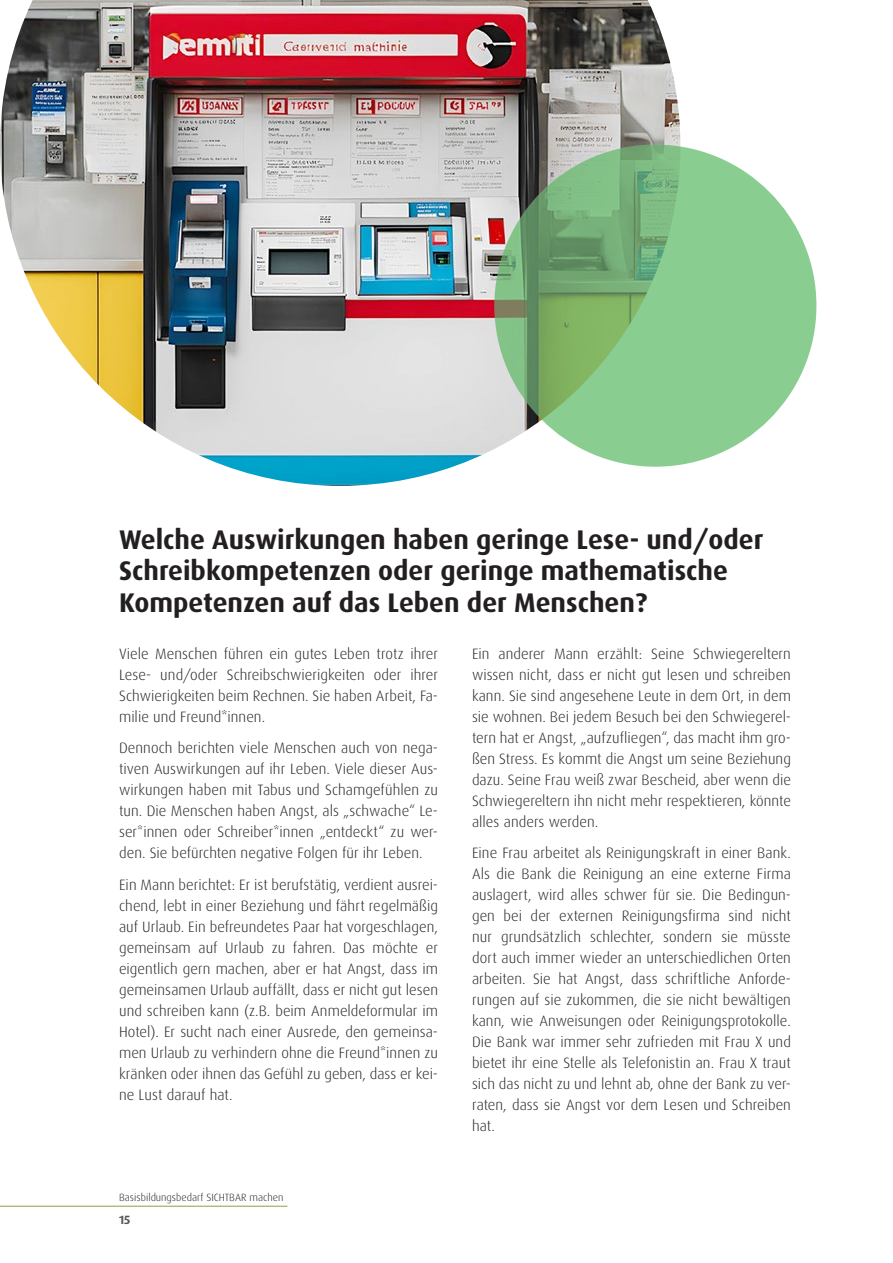
<style>
.page{position:relative;width:893px;height:1263px;background:#fff}
.page>*{position:absolute;margin:0;border:0;box-sizing:border-box;transform-origin:0 0}
.T_Überschrift{font:700 27px/31.5px "Dax";color:#231f20}
.F_01{font:300 15px/21px "Dax";color:#231f20;text-align:justify}
.t1{font:700 12px "Dax Pro";color:#57585a}
.t2{font:300 10.5px "Dax Pro";color:#231f20}
</style>
<div class="page">
<img style="left:0;top:0;width:680px;height:486px">
<svg style="left:494px;top:145px;width:322px;height:322px;background:#82bf83"></svg>
<hr style="left:0;top:1206px;width:287px;height:1px;background:#a2a74f">
<p class="T_Überschrift" style="left:119px;top:523px;width:646px">Welche Auswirkungen haben geringe Lese- und/oder<br>Schreibkompetenzen oder geringe mathematische<br>Kompetenzen auf das Leben der Menschen?</p>
<p class="F_01" style="left:119px;top:643px;width:320px">Viele Menschen führen ein gutes Leben trotz ihrer Lese- und/oder Schreibschwierigkeiten oder ihrer Schwierigkeiten beim Rechnen. Sie haben Arbeit, Fa&shy;milie und Freund*innen.</p>
<p class="F_01" style="left:119px;top:738px;width:320px">Dennoch berichten viele Menschen auch von nega&shy;tiven Auswirkungen auf ihr Leben. Viele dieser Aus&shy;wirkungen haben mit Tabus und Schamgefühlen zu tun. Die Menschen haben Angst, als „schwache“ Le&shy;ser*innen oder Schreiber*innen „entdeckt“ zu wer&shy;den. Sie befürchten negative Folgen für ihr Leben.</p>
<p class="F_01" style="left:119px;top:874px;width:320px">Ein Mann berichtet: Er ist berufstätig, verdient ausrei&shy;chend, lebt in einer Beziehung und fährt regelmäßig auf Urlaub. Ein befreundetes Paar hat vorgeschlagen, gemeinsam auf Urlaub zu fahren. Das möchte er eigentlich gern machen, aber er hat Angst, dass im gemeinsamen Urlaub auffällt, dass er nicht gut lesen und schreiben kann (z.B. beim Anmeldeformular im Hotel). Er sucht nach einer Ausrede, den gemeinsa&shy;men Urlaub zu verhindern ohne die Freund*innen zu kränken oder ihnen das Gefühl zu geben, dass er kei&shy;ne Lust darauf hat.</p>
<p class="t2" style="left:119px;top:1191px;width:166px">Basisbildungsbedarf SICHTBAR machen</p>
<p class="t1" style="left:119px;top:1212px;width:13px">15</p>
<p class="F_01" style="left:472px;top:643px;width:320px">Ein anderer Mann erzählt: Seine Schwiegereltern wissen nicht, dass er nicht gut lesen und schreiben kann. Sie sind angesehene Leute in dem Ort, in dem sie wohnen. Bei jedem Besuch bei den Schwiegerel&shy;tern hat er Angst, „aufzufliegen“, das macht ihm gro&shy;ßen Stress. Es kommt die Angst um seine Beziehung dazu. Seine Frau weiß zwar Bescheid, aber wenn die Schwiegereltern ihn nicht mehr respektieren, könnte alles anders werden.</p>
<p class="F_01" style="left:472px;top:843px;width:320px">Eine Frau arbeitet als Reinigungskraft in einer Bank.<br>Als die Bank die Reinigung an eine externe Firma auslagert, wird alles schwer für sie. Die Bedingun&shy;gen bei der externen Reinigungsfirma sind nicht nur grundsätzlich schlechter, sondern sie müsste dort auch immer wieder an unterschiedlichen Orten arbeiten. Sie hat Angst, dass schriftliche Anforde&shy;rungen auf sie zukommen, die sie nicht bewältigen kann, wie Anweisungen oder Reinigungsprotokolle.<br>Die Bank war immer sehr zufrieden mit Frau X und bietet ihr eine Stelle als Telefonistin an. Frau X traut sich das nicht zu und lehnt ab, ohne der Bank zu ver&shy;raten, dass sie Angst vor dem Lesen und Schreiben hat.</p>
</div>
